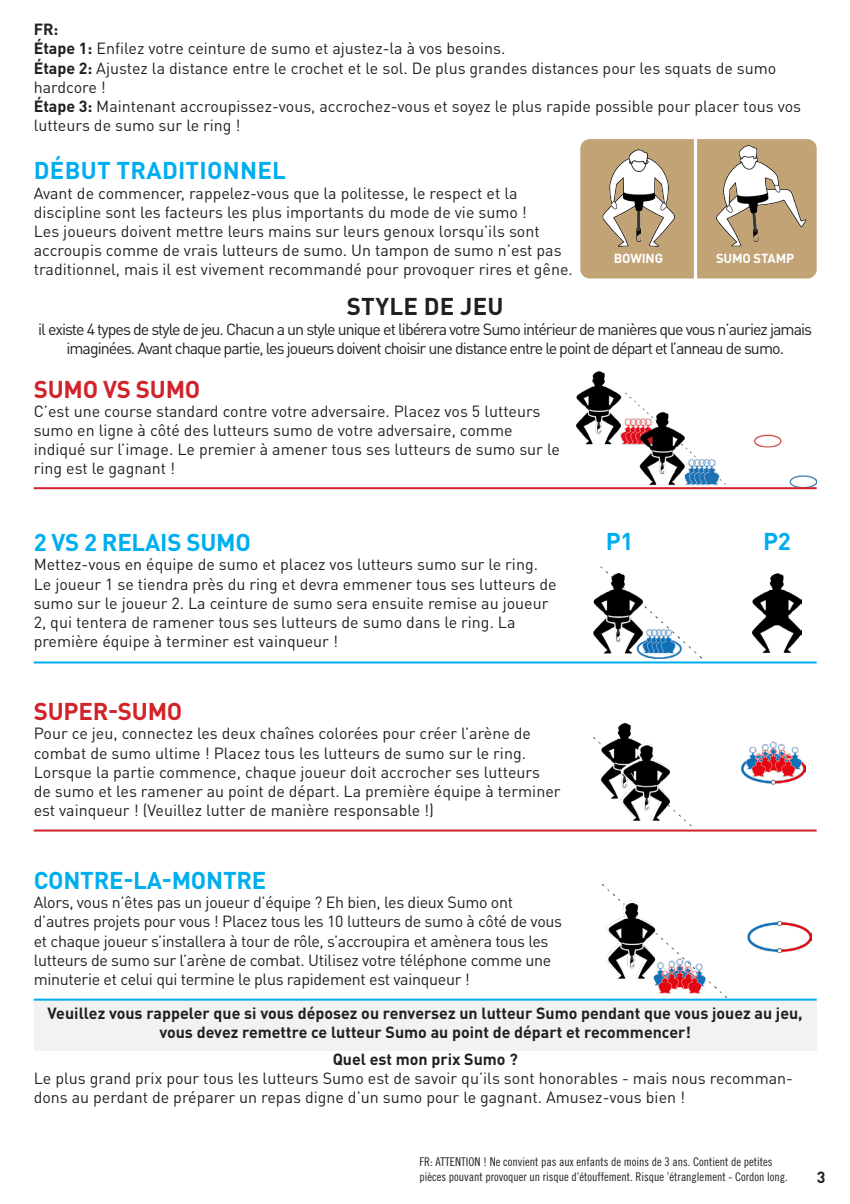
<style>
.page{position:relative;width:850px;height:1204px;background:#fff}
.page>*{position:absolute;margin:0;border:0;box-sizing:border-box;transform-origin:0 0}
.t1{font:700 24px "DIN Pro";letter-spacing:-.01em;color:#00aeef}
.t2{font:700 24px "DIN Pro";letter-spacing:-.01em;color:#d1232a}
.t3{font:700 24px "DIN Pro";letter-spacing:.01em;color:#00aeef}
.t4{font:700 24px "DIN Pro";letter-spacing:.01em;color:#231f20}
.t5{font:16px/19.2px "DIN Pro";color:#231f20}
.t6{font:16px/19.2px "DIN Pro";letter-spacing:-.02em;color:#231f20}
.t7{font:16px/19.2px "DIN Pro";letter-spacing:-.06em;color:#231f20;text-align:center}
.t8{font:700 16px/19.2px "DIN Pro";color:#231f20;text-align:center}
.t9{font:700 13px "DIN Pro";letter-spacing:-.01em;color:#fff}
.t10{font:12px/14.4px "Trade Gothic LT Std Cn 18";color:#231f20}
.s1{font-weight:700}
</style>
<div class="page">
<div style="left:34px;top:998px;width:782px;height:52px;background:#f2f2f2"></div>
<img style="left:576px;top:371px;width:240px;height:116px">
<div style="left:580px;top:139px;width:236px;height:139px;background:#c1a376;border-radius:9px"></div>
<img style="left:593px;top:723px;width:212px;height:104px">
<img style="left:602px;top:884px;width:209px;height:114px">
<img style="left:593px;top:574px;width:109px;height:84px">
<hr style="left:34px;top:487px;width:782px;height:2px;background:#d1232a">
<hr style="left:34px;top:829px;width:782px;height:2px;background:#d1232a">
<hr style="left:34px;top:661px;width:782px;height:2px;background:#00aeef">
<hr style="left:34px;top:998px;width:782px;height:2px;background:#00aeef">
<img style="left:602px;top:150px;width:72px;height:96px">
<img style="left:716px;top:145px;width:89px;height:101px">
<img style="left:752px;top:574px;width:49px;height:79px">
<svg style="left:693px;top:139px;width:4px;height:140px"></svg>
<p class="t8" style="left:34px;top:18px;width:26px">FR:</p>
<p class="t5" style="left:34px;top:38px;width:473px"><span class="s1">Étape 1:</span> Enfilez votre ceinture de sumo et ajustez-la à vos besoins.</p>
<p class="t5" style="left:34px;top:58px;width:744px"><span class="s1">Étape 2:</span> Ajustez la distance entre le crochet et le sol. De plus grandes distances pour les squats de sumo hardcore !</p>
<p class="t5" style="left:34px;top:96px;width:768px"><span class="s1">Étape 3:</span> Maintenant accroupissez-vous, accrochez-vous et soyez le plus rapide possible pour placer tous vos lutteurs de sumo sur le ring !</p>
<p class="t3" style="left:34px;top:151px;width:254px">DÉBUT TRADITIONNEL</p>
<p class="t5" style="left:34px;top:182px;width:485px">Avant de commencer, rappelez-vous que la politesse, le respect et la</p>
<p class="t5" style="left:34px;top:202px;width:494px">discipline sont les facteurs les plus importants du mode de vie sumo !</p>
<p class="t5" style="left:34px;top:221px;width:507px">Les joueurs doivent mettre leurs mains sur leurs genoux lorsqu’ils sont</p>
<p class="t5" style="left:34px;top:240px;width:529px">accroupis comme de vrais lutteurs de sumo. Un tampon de sumo n’est pas</p>
<p class="t5" style="left:34px;top:259px;width:540px">traditionnel, mais il est vivement recommandé pour provoquer rires et gêne.</p>
<p class="t4" style="left:347px;top:287px;width:158px">STYLE DE JEU</p>
<p class="t7" style="left:38px;top:318px;width:775px">il existe 4 types de style de jeu. Chacun a un style unique et libérera votre Sumo intérieur de manières que vous n’auriez jamais imaginées. Avant chaque partie, les joueurs doivent choisir une distance entre le point de départ et l’anneau de sumo.</p>
<p class="t2" style="left:34px;top:369px;width:168px">SUMO VS SUMO</p>
<p class="t5" style="left:34px;top:400px;width:527px">C’est une course standard contre votre adversaire. Placez vos 5 lutteurs sumo en ligne à côté des lutteurs sumo de votre adversaire, comme indiqué sur l’image. Le premier à amener tous ses lutteurs de sumo sur le ring est le gagnant !</p>
<p class="t9" style="left:613px;top:247px;width:51px">BOWING</p>
<p class="t9" style="left:715px;top:247px;width:80px">SUMO STAMP</p>
<p class="t1" style="left:34px;top:522px;width:219px">2 VS 2 RELAIS SUMO</p>
<p class="t5" style="left:34px;top:554px;width:524px">Mettez-vous en équipe de sumo et placez vos lutteurs sumo sur le ring.<br>Le joueur 1 se tiendra près du ring et devra emmener tous ses lutteurs de sumo sur le joueur 2. La ceinture de sumo sera ensuite remise au joueur 2, qui tentera de ramener tous ses lutteurs de sumo dans le ring. La première équipe à terminer est vainqueur !</p>
<p class="t2" style="left:34px;top:691px;width:150px">SUPER-SUMO</p>
<p class="t5" style="left:34px;top:723px;width:528px">Pour ce jeu, connectez les deux chaînes colorées pour créer l’arène de combat de sumo ultime ! Placez tous les lutteurs de sumo sur le ring.<br>Lorsque la partie commence, chaque joueur doit accrocher ses lutteurs de sumo et les ramener au point de départ. La première équipe à terminer est vainqueur ! (Veuillez lutter de manière responsable !)</p>
<p class="t1" style="left:34px;top:860px;width:234px">CONTRE-LA-MONTRE</p>
<p class="t6" style="left:34px;top:892px;width:529px">Alors, vous n’êtes pas un joueur d’équipe ? Eh bien, les dieux Sumo ont d’autres projets pour vous ! Placez tous les 10 lutteurs de sumo à côté de vous et chaque joueur s’installera à tour de rôle, s’accroupira et amènera tous les lutteurs de sumo sur l’arène de combat. Utilisez votre téléphone comme une minuterie et celui qui termine le plus rapidement est vainqueur !</p>
<p class="t1" style="left:605px;top:521px;width:29px">P1</p>
<p class="t1" style="left:763px;top:521px;width:29px">P2</p>
<p class="t8" style="left:48px;top:1001px;width:756px">Veuillez vous rappeler que si vous déposez ou renversez un lutteur Sumo pendant que vous jouez au jeu, vous devez remettre ce lutteur Sumo au point de départ et recommencer!</p>
<p class="t8" style="left:332px;top:1047px;width:186px">Quel est mon prix Sumo ?</p>
<p class="t5" style="left:34px;top:1067px;width:760px">Le plus grand prix pour tous les lutteurs Sumo est de savoir qu’ils sont honorables - mais nous recomman&shy;dons au perdant de préparer un repas digne d’un sumo pour le gagnant. Amusez-vous bien !</p>
<p class="t10" style="left:419px;top:1154px;width:369px">FR: ATTENTION ! Ne convient pas aux enfants de moins de 3 ans. Contient de petites pièces pouvant provoquer un risque d’étouffement. Risque ’étranglement - Cordon long.</p>
<p class="t8" style="left:816px;top:1165px;width:10px">3</p>
</div>
